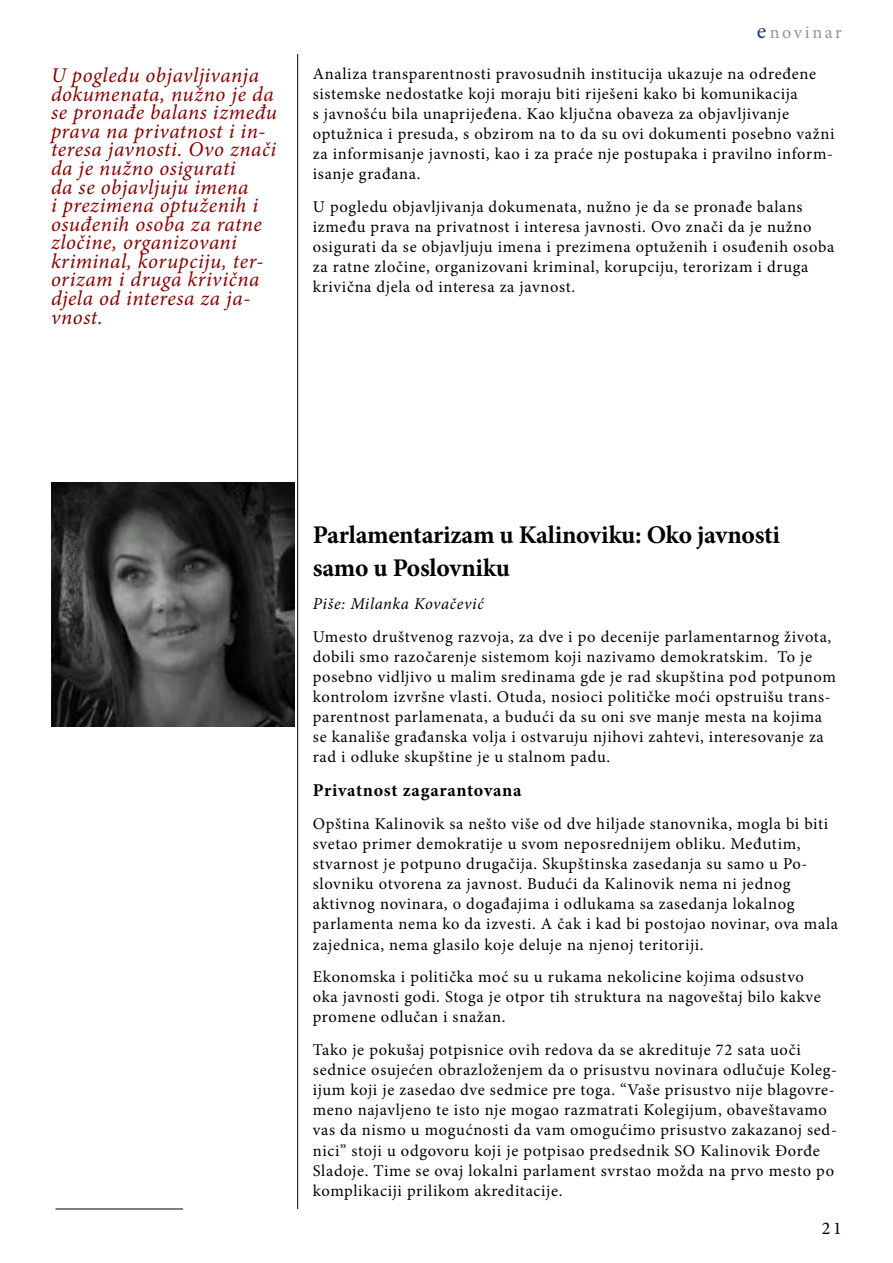
<style>
.page{position:relative;width:893px;height:1263px;background:#fff}
.page>*{position:absolute;margin:0;border:0;box-sizing:border-box;transform-origin:0 0}
.t1{font:700 25.5px/33.6px "Minion Pro";letter-spacing:-.01em;color:#000}
.t2{font:italic 21px/18.6px "Minion Pro";letter-spacing:.025em;color:#800}
.t3{font:700 18px "Minion Pro";letter-spacing:.04em;color:#000}
.t4{font:18px "Minion Pro";letter-spacing:.145em;color:#919396}
.t5{font:18px "Minion Pro";color:#000}
.t6{font:16.5px/20.1px "Minion Pro";letter-spacing:.04em;color:#000}
.t7{font:italic 16.5px "Minion Pro";letter-spacing:.035em;color:#000}
.s1{font-size:22.5px;color:#214182}
</style>
<div class="page">
<hr style="left:297px;top:54px;width:1px;height:1155px;background:#000">
<hr style="left:55px;top:1209px;width:128px;height:1px;background:#000">
<img style="left:51px;top:483px;width:244px;height:243px">
<p class="t2" style="left:51px;top:66px;width:227px">U pogledu objavljivanja dokumenata, nužno je da se pronađe balans između prava na privatnost i in&shy;teresa javnosti. Ovo znači da je nužno osigurati<br>da se objavljuju imena<br>i prezimena optuženih i osuđenih osoba za ratne zločine, organizovani kriminal, korupciju, ter&shy;orizam i druga krivična djela od interesa za ja&shy;vnost.</p>
<p class="t4" style="left:757px;top:20px;width:87px"><span class="s1">e</span>novinar</p>
<p class="t6" style="left:313px;top:64px;width:523px">Analiza transparentnosti pravosudnih institucija ukazuje na određene sistemske nedostatke koji moraju biti riješeni kako bi komunikacija<br>s javnošću bila unaprijeđena. Kao ključna obaveza za objavljivanje optužnica i presuda, s obzirom na to da su ovi dokumenti posebno važni za informisanje javnosti, kao i za praće nje postupaka i pravilno inform&shy;isanje građana.</p>
<p class="t6" style="left:313px;top:197px;width:523px">U pogledu objavljivanja dokumenata, nužno je da se pronađe balans između prava na privatnost i interesa javnosti. Ovo znači da je nužno osigurati da se objavljuju imena i prezimena optuženih i osuđenih osoba za ratne zločine, organizovani kriminal, korupciju, terorizam i druga krivična djela od interesa za javnost.</p>
<h1 class="t1" style="left:313px;top:517px;width:469px">Parlamentarizam u Kalinoviku: Oko javnosti samo u Poslovniku</h1>
<p class="t7" style="left:313px;top:592px;width:172px">Piše: Milanka Kovačević</p>
<p class="t6" style="left:313px;top:627px;width:525px">Umesto društvenog razvoja, za dve i po decenije parlamentarnog života, dobili smo razočarenje sistemom koji nazivamo demokratskim. To je posebno vidljivo u malim sredinama gde je rad skupština pod potpunom kontrolom izvršne vlasti. Otuda, nosioci političke moći opstruišu trans&shy;parentnost parlamenata, a budući da su oni sve manje mesta na kojima se kanališe građanska volja i ostvaruju njihovi zahtevi, interesovanje za rad i odluke skupštine je u stalnom padu.</p>
<p class="t3" style="left:313px;top:778px;width:210px">Privatnost zagarantovana</p>
<p class="t6" style="left:313px;top:814px;width:527px">Opština Kalinovik sa nešto više od dve hiljade stanovnika, mogla bi biti svetao primer demokratije u svom neposrednijem obliku. Međutim, stvarnost je potpuno drugačija. Skupštinska zasedanja su samo u Po&shy;slovniku otvorena za javnost. Budući da Kalinovik nema ni jednog aktivnog novinara, o događajima i odlukama sa zasedanja lokalnog parlamenta nema ko da izvesti. A čak i kad bi postojao novinar, ova mala zajednica, nema glasilo koje deluje na njenoj teritoriji.</p>
<p class="t6" style="left:313px;top:967px;width:509px">Ekonomska i politička moć su u rukama nekolicine kojima odsustvo oka javnosti godi. Stoga je otpor tih struktura na nagoveštaj bilo kakve promene odlučan i snažan.</p>
<p class="t6" style="left:313px;top:1040px;width:526px">Tako je pokušaj potpisnice ovih redova da se akredituje 72 sata uoči sednice osujećen obrazloženjem da o prisustvu novinara odlučuje Koleg&shy;ijum koji je zasedao dve sedmice pre toga. “Vaše prisustvo nije blagovre&shy;meno najavljeno te isto nje mogao razmatrati Kolegijum, obaveštavamo vas da nismo u mogućnosti da vam omogućimo prisustvo zakazanoj sed&shy;nici” stoji u odgovoru koji je potpisao predsednik SO Kalinovik Đorđe Sladoje. Time se ovaj lokalni parlament svrstao možda na prvo mesto po komplikaciji prilikom akreditacije.</p>
<p class="t5" style="left:822px;top:1216px;width:21px">21</p>
</div>
